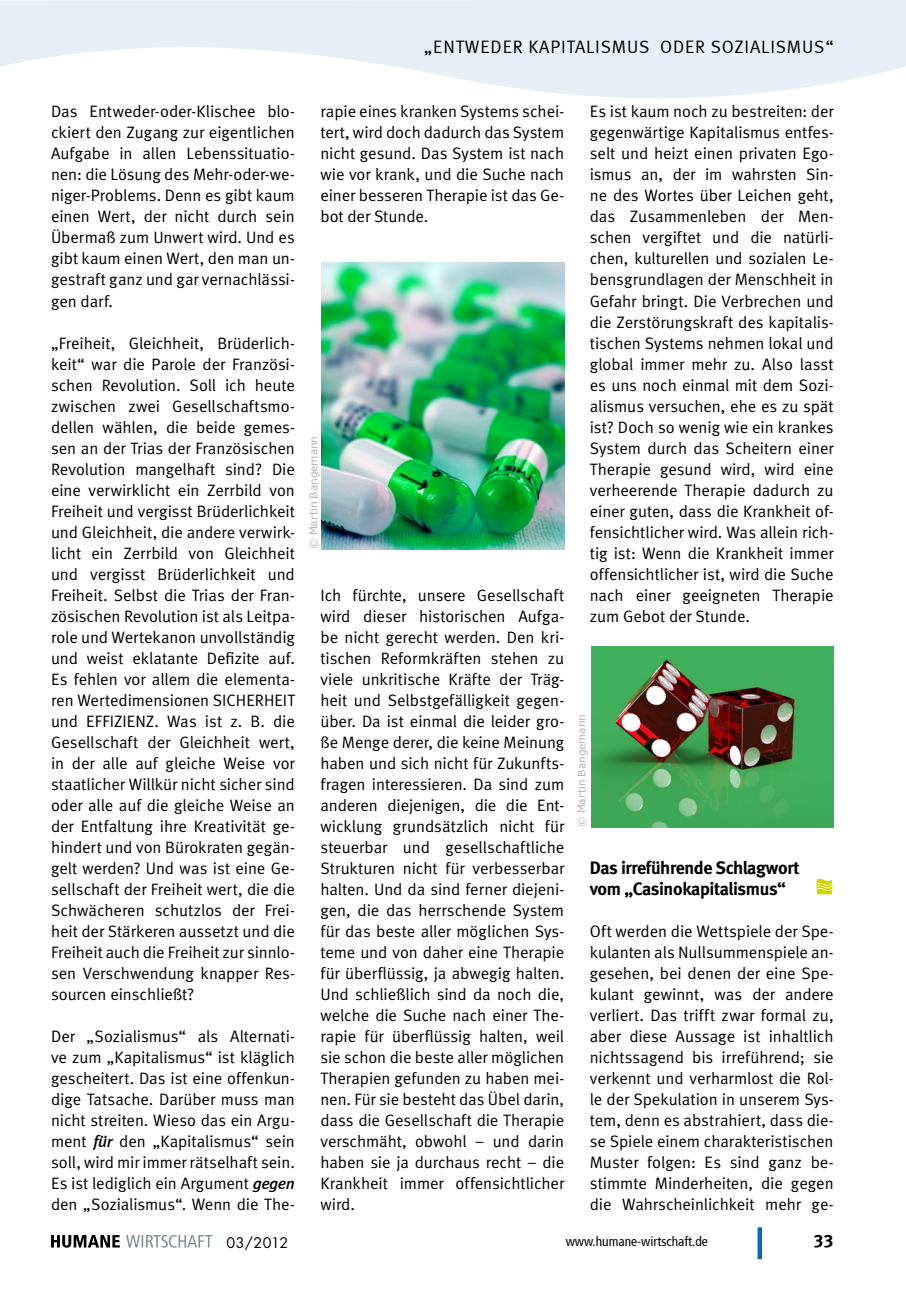
<style>
.page{position:relative;width:906px;height:1289px;background:#fff}
.page>*{position:absolute;margin:0;border:0;box-sizing:border-box;transform-origin:0 0}
.Zwischenüberschrift{font:700 18px/21px "Meta";letter-spacing:-.02em;color:#000}
.t1{font:18px "Meta Normal LF";letter-spacing:.05em;color:#000}
.t2{font:18px "Meta Bold LF";color:#000}
.Fließtext_Meta_Norma{font:16.5px/21px "Meta Normal";letter-spacing:-.005em;color:#000;text-align:justify}
.t3{font:14.25px "Futura";letter-spacing:.01em;color:#000}
.t4{font:condensed 13.5px "Frutiger 57";color:#000}
.t5{font:10.5px "MS Reference Sans Serif";letter-spacing:-.005em;color:#646567}
.s1{font-family:"Meta";font-weight:500;font-style:italic}
</style>
<div class="page">
<div style="left:757px;top:1227px;width:5px;height:32px;background:#006bb0"></div>
<svg style="left:51px;top:1235px;width:69px;height:12px"></svg>
<svg style="left:126px;top:1235px;width:86px;height:12px"></svg>
<svg style="left:816px;top:878px;width:17px;height:16px"></svg>
<img style="left:322px;top:262px;width:242px;height:287px">
<img style="left:591px;top:646px;width:242px;height:181px">
<svg style="left:0;top:0;width:906px;height:98px;fill:#e7f0f9"></svg>
<p class="t1" style="left:424px;top:36px;width:12px">„ENTWEDER</p>
<p class="t1" style="left:528px;top:36px;width:42px">KAPITALIS</p>
<p class="t1" style="left:612px;top:36px;width:27px">MUS</p>
<p class="t1" style="left:660px;top:36px;width:24px">ODER</p>
<p class="t1" style="left:710px;top:36px;width:34px">SOZIALIS</p>
<p class="t1" style="left:787px;top:36px;width:26px">MUS“</p>
<p class="Fließtext_Meta_Norma" style="left:51px;top:101px;width:245px">Das Entweder-oder-Klischee blo&shy;ckiert den Zugang zur eigentlichen Aufgabe in allen Lebenssituatio&shy;nen: die Lösung des Mehr-oder-we&shy;niger-Problems. Denn es gibt kaum einen Wert, der nicht durch sein Übermaß zum Unwert wird. Und es gibt kaum einen Wert, den man un&shy;gestraft ganz und gar vernachlässi&shy;gen darf.</p>
<p class="Fließtext_Meta_Norma" style="left:51px;top:332px;width:245px">„Freiheit, Gleichheit, Brüderlich&shy;keit“ war die Parole der Französi&shy;schen Revolution. Soll ich heute zwischen zwei Gesellschaftsmo&shy;dellen wählen, die beide gemes&shy;sen an der Trias der Französischen Revolution mangelhaft sind? Die eine verwirklicht ein Zerrbild von Freiheit und vergisst Brüderlichkeit und Gleichheit, die andere verwirk&shy;licht ein Zerrbild von Gleichheit und vergisst Brüderlichkeit und Freiheit. Selbst die Trias der Fran&shy;zösischen Revolution ist als Leitpa&shy;role und Wertekanon unvollständig und weist eklatante Defizite auf.<br>Es fehlen vor allem die elementa&shy;ren Wertedimensionen SICHERHEIT und EFFIZIENZ. Was ist z. B. die Gesellschaft der Gleichheit wert, in der alle auf gleiche Weise vor staatlicher Willkür nicht sicher sind oder alle auf die gleiche Weise an der Entfaltung ihre Kreativität ge&shy;hindert und von Bürokraten gegän&shy;gelt werden? Und was ist eine Ge&shy;sellschaft der Freiheit wert, die die Schwächeren schutzlos der Frei&shy;heit der Stärkeren aussetzt und die Freiheit auch die Freiheit zur sinnlo&shy;sen Verschwendung knapper Res&shy;sourcen einschließt?</p>
<p class="Fließtext_Meta_Norma" style="left:51px;top:1025px;width:245px">Der „Sozialismus“ als Alternati&shy;ve zum „Kapitalismus“ ist kläglich gescheitert. Das ist eine offenkun&shy;dige Tatsache. Darüber muss man nicht streiten. Wieso das ein Argu&shy;ment <span class="s1">für</span> den „Kapitalismus“ sein soll, wird mir immer rätselhaft sein.<br>Es ist lediglich ein Argument <span class="s1">gegen </span>den „Sozialismus“. Wenn die The-</p>
<p class="Fließtext_Meta_Norma" style="left:320px;top:101px;width:245px">rapie eines kranken Systems schei&shy;tert, wird doch dadurch das System nicht gesund. Das System ist nach wie vor krank, und die Suche nach einer besseren Therapie ist das Ge&shy;bot der Stunde.</p>
<p class="t5" style="left:307px;top:549px;width:114px;rotate:-90deg">© Martin Bangemann</p>
<p class="Fließtext_Meta_Norma" style="left:320px;top:584px;width:245px">Ich fürchte, unsere Gesellschaft wird dieser historischen Aufga&shy;be nicht gerecht werden. Den kri&shy;tischen Reformkräften stehen zu viele unkritische Kräfte der Träg&shy;heit und Selbstgefälligkeit gegen&shy;über. Da ist einmal die leider gro&shy;ße Menge derer, die keine Meinung haben und sich nicht für Zukunfts&shy;fragen interessieren. Da sind zum anderen diejenigen, die die Ent&shy;wicklung grundsätzlich nicht für steuerbar und gesellschaftliche Strukturen nicht für verbesserbar halten. Und da sind ferner diejeni&shy;gen, die das herrschende System für das beste aller möglichen Sys&shy;teme und von daher eine Therapie für überflüssig, ja abwegig halten.<br>Und schließlich sind da noch die, welche die Suche nach einer The&shy;rapie für überflüssig halten, weil sie schon die beste aller möglichen Therapien gefunden zu haben mei&shy;nen. Für sie besteht das Übel darin, dass die Gesellschaft die Therapie verschmäht, obwohl – und darin haben sie ja durchaus recht – die Krankheit immer offensichtlicher wird.</p>
<p class="Fließtext_Meta_Norma" style="left:590px;top:101px;width:245px">Es ist kaum noch zu bestreiten: der gegenwärtige Kapitalismus entfes&shy;selt und heizt einen privaten Ego&shy;ismus an, der im wahrsten Sin&shy;ne des Wortes über Leichen geht, das Zusammenleben der Men&shy;schen vergiftet und die natürli&shy;chen, kulturellen und sozialen Le&shy;bensgrundlagen der Menschheit in Gefahr bringt. Die Verbrechen und die Zerstörungskraft des kapitalis&shy;tischen Systems nehmen lokal und global immer mehr zu. Also lasst es uns noch einmal mit dem Sozi&shy;alismus versuchen, ehe es zu spät ist? Doch so wenig wie ein krankes System durch das Scheitern einer Therapie gesund wird, wird eine verheerende Therapie dadurch zu einer guten, dass die Krankheit of&shy;fensichtlicher wird. Was allein rich&shy;tig ist: Wenn die Krankheit immer offensichtlicher ist, wird die Suche nach einer geeigneten Therapie zum Gebot der Stunde.</p>
<p class="t5" style="left:575px;top:827px;width:114px;rotate:-90deg">© Martin Bangemann</p>
<p class="Zwischenüberschrift" style="left:590px;top:856px;width:211px">Das irreführende Schlagwort vom „Casinokapitalismus“</p>
<p class="Fließtext_Meta_Norma" style="left:590px;top:920px;width:245px">Oft werden die Wettspiele der Spe&shy;kulanten als Nullsummenspiele an&shy;gesehen, bei denen der eine Spe&shy;kulant gewinnt, was der andere verliert. Das trifft zwar formal zu, aber diese Aussage ist inhaltlich nichtssagend bis irreführend; sie verkennt und verharmlost die Rol&shy;le der Spekulation in unserem Sys&shy;tem, denn es abstrahiert, dass die&shy;se Spiele einem charakteristischen Muster folgen: Es sind ganz be&shy;stimmte Minderheiten, die gegen die Wahrscheinlichkeit mehr ge-</p>
<p class="t3" style="left:226px;top:1233px;width:63px">03/2012</p>
<p class="t4" style="left:566px;top:1233px;width:144px">www.humane-wirtschaft.de</p>
<p class="t2" style="left:813px;top:1230px;width:22px">33</p>
</div>
